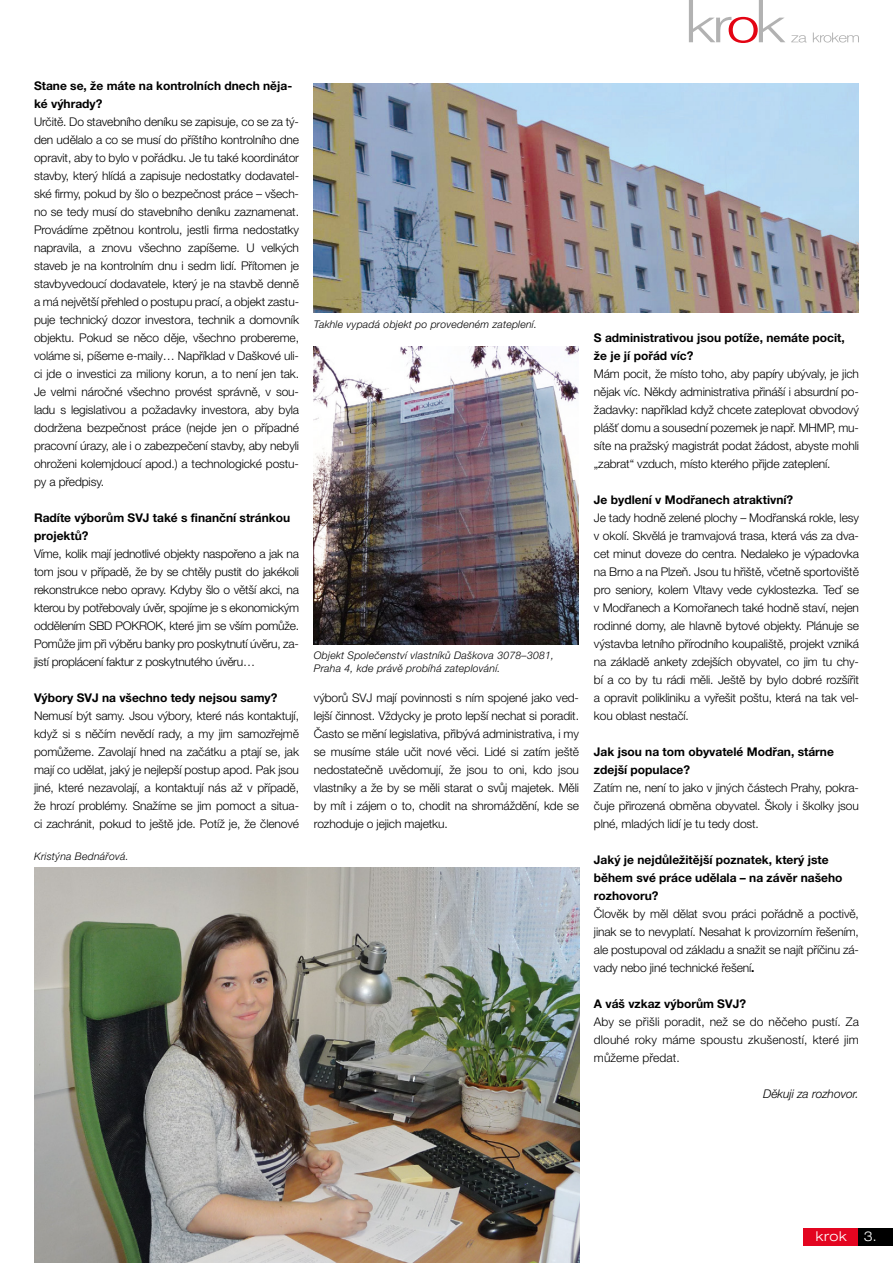
<style>
.page{position:relative;width:893px;height:1263px;background:#fff}
.page>*{position:absolute;margin:0;border:0;box-sizing:border-box;transform-origin:0 0}
.t1{font:300 expanded 13.5px "Helvetica Neue LT Pro";color:#fff}
.t2{font:300 12px/18px "Helvetica Neue LT Pro";letter-spacing:-.01em;color:#000;text-align:justify}
.t3{font:700 12px/18px "Helvetica Neue LT Pro";color:#000}
.t4{font:italic 300 12px "Helvetica Neue LT Pro";color:#000}
.t5{font:italic 300 10.5px/12.6px "Helvetica Neue LT Pro";letter-spacing:.02em;color:#000}
.s1{font-weight:700}
</style>
<div class="page">
<div style="left:804px;top:1229px;width:55px;height:17px;background:#e30520"></div>
<div style="left:859px;top:1229px;width:34px;height:17px;background:#000"></div>
<svg style="left:689px;top:0;width:96px;height:43px"></svg>
<svg style="left:791px;top:35px;width:16px;height:8px"></svg>
<svg style="left:813px;top:33px;width:46px;height:10px"></svg>
<img style="left:34px;top:867px;width:545px;height:396px">
<img style="left:314px;top:83px;width:545px;height:230px">
<img style="left:314px;top:347px;width:265px;height:297px">
<p class="t3" style="left:34px;top:76px;width:260px">Stane se, že máte na kontrolních dnech něja&shy;ké výhrady?</p>
<p class="t2" style="left:34px;top:112px;width:267px">Určitě. Do stavebního deníku se zapisuje, co se za tý&shy;den udělalo a co se musí do příštího kontrolního dne opravit, aby to bylo v pořádku. Je tu také koordinátor stavby, který hlídá a zapisuje nedostatky dodavatel&shy;ské firmy, pokud by šlo o bezpečnost práce – všech&shy;no se tedy musí do stavebního deníku zaznamenat.<br>Provádíme zpětnou kontrolu, jestli firma nedostatky napravila, a znovu všechno zapíšeme. U velkých staveb je na kontrolním dnu i sedm lidí. Přítomen je stavbyvedoucí dodavatele, který je na stavbě denně a má největší přehled o postupu prací, a objekt zastu&shy;puje technický dozor investora, technik a domovník objektu. Pokud se něco děje, všechno probereme, voláme si, píšeme e-maily… Například v Daškové uli&shy;ci jde o investici za miliony korun, a to není jen tak.<br>Je velmi náročné všechno provést správně, v sou&shy;ladu s legislativou a požadavky investora, aby byla dodržena bezpečnost práce (nejde jen o případné pracovní úrazy, ale i o zabezpečení stavby, aby nebyli ohroženi kolemjdoucí apod.) a technologické postu&shy;py a předpisy.</p>
<p class="t3" style="left:34px;top:508px;width:258px">Radíte výborům SVJ také s finanční stránkou projektů?</p>
<p class="t2" style="left:34px;top:544px;width:267px">Víme, kolik mají jednotlivé objekty naspořeno a jak na tom jsou v případě, že by se chtěly pustit do jakékoli rekonstrukce nebo opravy. Kdyby šlo o větší akci, na kterou by potřebovaly úvěr, spojíme je s ekonomickým oddělením SBD POKROK, které jim se vším pomůže.<br>Pomůže jim při výběru banky pro poskytnutí úvěru, za&shy;jistí proplácení faktur z poskytnutého úvěru…</p>
<p class="t3" style="left:34px;top:688px;width:245px">Výbory SVJ na všechno tedy nejsou samy?</p>
<p class="t2" style="left:34px;top:706px;width:267px">Nemusí být samy. Jsou výbory, které nás kontaktují, když si s něčím nevědí rady, a my jim samozřejmě pomůžeme. Zavolají hned na začátku a ptají se, jak mají co udělat, jaký je nejlepší postup apod. Pak jsou jiné, které nezavolají, a kontaktují nás až v případě, že hrozí problémy. Snažíme se jim pomoct a situa&shy;ci zachránit, pokud to ještě jde. Potíž je, že členové</p>
<p class="t5" style="left:34px;top:849px;width:96px">Kristýna Bednářová.</p>
<p class="t5" style="left:314px;top:318px;width:225px">Takhle vypadá objekt po provedeném zateplení.</p>
<p class="t5" style="left:314px;top:649px;width:242px">Objekt Společenství vlastníků Daškova 3078–3081,<br>Praha 4, kde právě probíhá zateplování.</p>
<p class="t2" style="left:314px;top:688px;width:267px">výborů SVJ mají povinnosti s ním spojené jako ved&shy;lejší činnost. Vždycky je proto lepší nechat si poradit.<br>Často se mění legislativa, přibývá administrativa, i my se musíme stále učit nové věci. Lidé si zatím ještě nedostatečně uvědomují, že jsou to oni, kdo jsou vlastníky a že by se měli starat o svůj majetek. Měli by mít i zájem o to, chodit na shromáždění, kde se rozhoduje o jejich majetku.</p>
<p class="t3" style="left:594px;top:328px;width:252px">S administrativou jsou potíže, nemáte pocit, že je jí pořád víc?</p>
<p class="t2" style="left:594px;top:364px;width:267px">Mám pocit, že místo toho, aby papíry ubývaly, je jich nějak víc. Někdy administrativa přináší i absurdní po&shy;žadavky: například když chcete zateplovat obvodový plášť domu a sousední pozemek je např. MHMP, mu&shy;síte na pražský magistrát podat žádost, abyste mohli „zabrat“ vzduch, místo kterého přijde zateplení.</p>
<p class="t3" style="left:594px;top:490px;width:201px">Je bydlení v Modřanech atraktivní?</p>
<p class="t2" style="left:594px;top:508px;width:267px">Je tady hodně zelené plochy – Modřanská rokle, lesy v okolí. Skvělá je tramvajová trasa, která vás za dva&shy;cet minut doveze do centra. Nedaleko je výpadovka na Brno a na Plzeň. Jsou tu hřiště, včetně sportoviště pro seniory, kolem Vltavy vede cyklostezka. Teď se v Modřanech a Komořanech také hodně staví, nejen rodinné domy, ale hlavně bytové objekty. Plánuje se výstavba letního přírodního koupaliště, projekt vzniká na základě ankety zdejších obyvatel, co jim tu chy&shy;bí a co by tu rádi měli. Ještě by bylo dobré rozšířit a opravit polikliniku a vyřešit poštu, která na tak vel&shy;kou oblast nestačí.</p>
<p class="t3" style="left:594px;top:742px;width:242px">Jak jsou na tom obyvatelé Modřan, stárne zdejší populace?</p>
<p class="t2" style="left:594px;top:778px;width:267px">Zatím ne, není to jako v jiných částech Prahy, pokra&shy;čuje přirozená obměna obyvatel. Školy i školky jsou plné, mladých lidí je tu tedy dost.</p>
<p class="t3" style="left:594px;top:850px;width:250px">Jaký je nejdůležitější poznatek, který jste během své práce udělala – na závěr našeho rozhovoru?</p>
<p class="t2" style="left:594px;top:904px;width:267px">Člověk by měl dělat svou práci pořádně a poctivě, jinak se to nevyplatí. Nesahat k provizorním řešením, ale postupoval od základu a snažit se najít příčinu zá&shy;vady nebo jiné technické řešení<span class="s1">.</span></p>
<p class="t3" style="left:594px;top:994px;width:154px">A váš vzkaz výborům SVJ?</p>
<p class="t2" style="left:594px;top:1012px;width:267px">Aby se přišli poradit, než se do něčeho pustí. Za dlouhé roky máme spoustu zkušeností, které jim můžeme předat.</p>
<p class="t4" style="left:763px;top:1087px;width:97px">Děkuji za rozhovor.</p>
<p class="t1" style="left:816px;top:1228px;width:33px">krok</p>
<p class="t1" style="left:864px;top:1228px;width:14px">3.</p>
</div>
